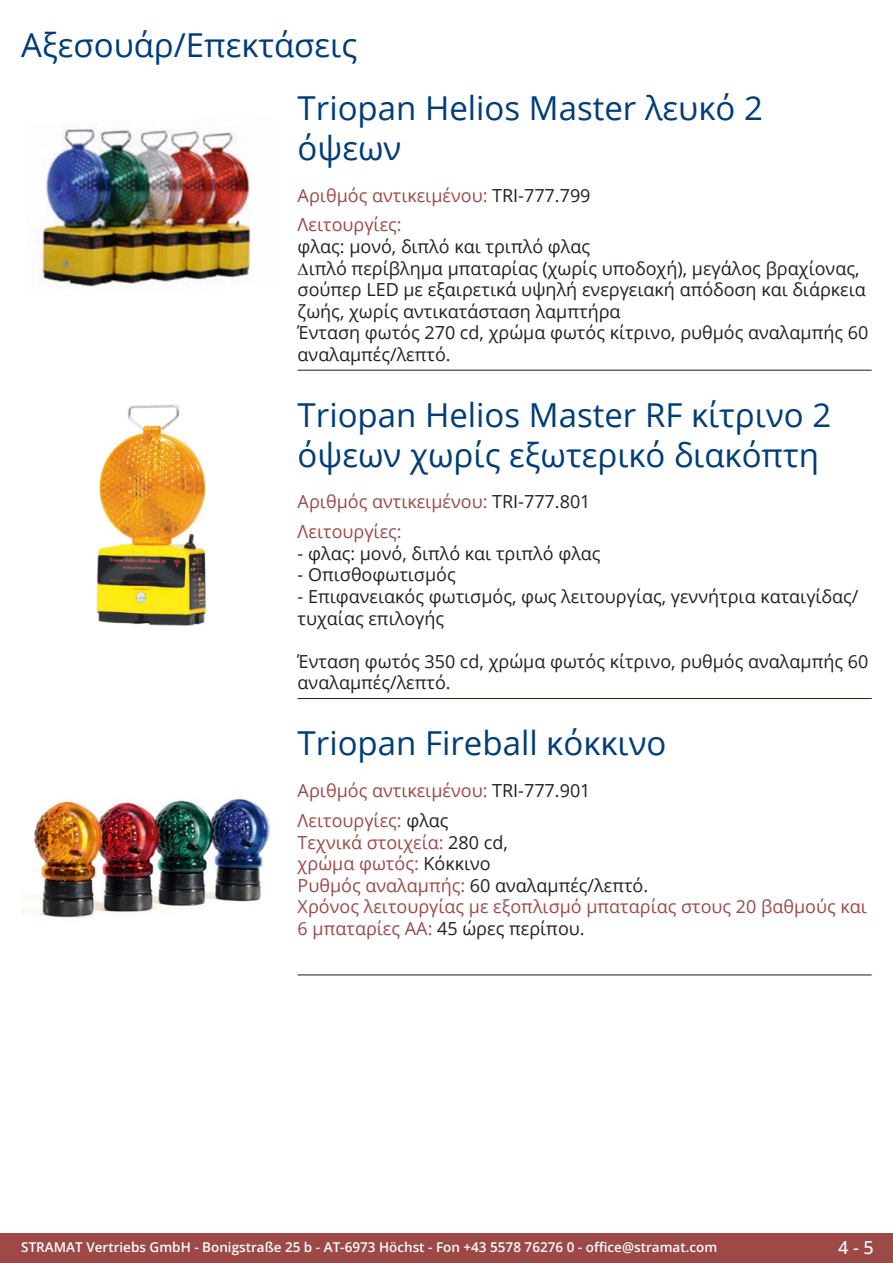
<style>
.page{position:relative;width:893px;height:1263px;background:#fff}
.page>*{position:absolute;margin:0;border:0;box-sizing:border-box;transform-origin:0 0}
.Produkttitel{font:33px/39.6px "Open Sans";color:#003d78}
.RastTitel{font:33px "Open Sans";color:#003d78}
.Beschreibung_Text{font:18px/21.6px "Open Sans";color:#231f20}
.Beschreibung_Text-2{font:18px/21.6px "Open Sans";color:#9c4948}
.TechDaten_Überschrif{font:18px "Open Sans";color:#9c4948}
.t1{font:500 18px "Open Sans";color:#fff}
.t2{font:600 13.5px "Open Sans";color:#fff}
.s1{color:#231f20}
</style>
<div class="page">
<div style="left:0;top:1233px;width:893px;height:30px;background:#9c4948"></div>
<hr style="left:298px;top:370px;width:574px;height:1px;background:#201d08">
<hr style="left:298px;top:698px;width:574px;height:1px;background:#201d08">
<hr style="left:298px;top:975px;width:574px;height:1px;background:#201d08">
<img style="left:34px;top:124px;width:218px;height:164px">
<img style="left:96px;top:404px;width:110px;height:222px">
<img style="left:21px;top:798px;width:249px;height:121px">
<p class="RastTitel" style="left:21px;top:22px;width:338px">Αξεσουάρ/Επεκτάσεις</p>
<p class="Produkttitel" style="left:298px;top:88px;width:467px">Triopan Helios Master λευκό 2 όψεων</p>
<p class="TechDaten_Überschrif" style="left:298px;top:183px;width:294px">Αριθμός αντικειμένου: <span class="s1">TRI-777.799</span></p>
<p class="Beschreibung_Text-2" style="left:298px;top:214px;width:106px">Λειτουργίες:</p>
<p class="Beschreibung_Text" style="left:298px;top:235px;width:294px">φλας: μονό, διπλό και τριπλό φλας</p>
<p class="Beschreibung_Text" style="left:309px;top:257px;width:552px">ιπλό περίβλημα μπαταρίας (χωρίς υποδοχή), μεγάλος βραχίονας,</p>
<p class="Beschreibung_Text" style="left:298px;top:278px;width:570px">σούπερ LED με εξαιρετικά υψηλή ενεργειακή απόδοση και διάρκεια</p>
<p class="Beschreibung_Text" style="left:298px;top:300px;width:324px">ζωής, χωρίς αντικατάσταση λαμπτήρα</p>
<p class="Beschreibung_Text" style="left:298px;top:322px;width:572px">Ένταση φωτός 270 cd, χρώμα φωτός κίτρινο, ρυθμός αναλαμπής 60</p>
<p class="Beschreibung_Text" style="left:298px;top:343px;width:155px">αναλαμπές/λεπτό.</p>
<p class="Produkttitel" style="left:298px;top:394px;width:535px">Triopan Helios Master RF κίτρινο 2 όψεων χωρίς εξωτερικό διακόπτη</p>
<p class="TechDaten_Überschrif" style="left:298px;top:489px;width:294px">Αριθμός αντικειμένου: <span class="s1">TRI-777.801</span></p>
<p class="Beschreibung_Text-2" style="left:298px;top:520px;width:106px">Λειτουργίες:</p>
<p class="Beschreibung_Text" style="left:298px;top:542px;width:304px">- φλας: μονό, διπλό και τριπλό φλας</p>
<p class="Beschreibung_Text" style="left:298px;top:563px;width:160px">- Οπισθοφωτισμός</p>
<p class="Beschreibung_Text" style="left:298px;top:585px;width:562px">- Επιφανειακός φωτισμός, φως λειτουργίας, γεννήτρια καταιγίδας/ τυχαίας επιλογής</p>
<p class="Beschreibung_Text" style="left:298px;top:650px;width:572px">Ένταση φωτός 350 cd, χρώμα φωτός κίτρινο, ρυθμός αναλαμπής 60 αναλαμπές/λεπτό.</p>
<p class="Produkttitel" style="left:298px;top:723px;width:370px">Triopan Fireball κόκκινο</p>
<p class="TechDaten_Überschrif" style="left:298px;top:778px;width:294px">Αριθμός αντικειμένου: <span class="s1">TRI-777.901</span></p>
<p class="Beschreibung_Text-2" style="left:298px;top:809px;width:571px">Λειτουργίες: <span class="s1">φλας<br></span>Τεχνικά στοιχεία: <span class="s1">280 cd,<br></span>χρώμα φωτός: <span class="s1">Κόκκινο<br></span>Ρυθμός αναλαμπής: <span class="s1">60 αναλαμπές/λεπτό.<br></span>Χρόνος λειτουργίας με εξοπλισμό μπαταρίας στους 20 βαθμούς και 6 μπαταρίες AA: <span class="s1">45 ώρες περίπου.</span></p>
<p class="t2" style="left:21px;top:1238px;width:698px">STRAMAT Vertriebs GmbH - Bonigstraße 25 b - AT-6973 Höchst - Fon +43 5578 76276 0 - office@stramat.com</p>
<p class="t1" style="left:838px;top:1234px;width:37px">4 - 5</p>
</div>
